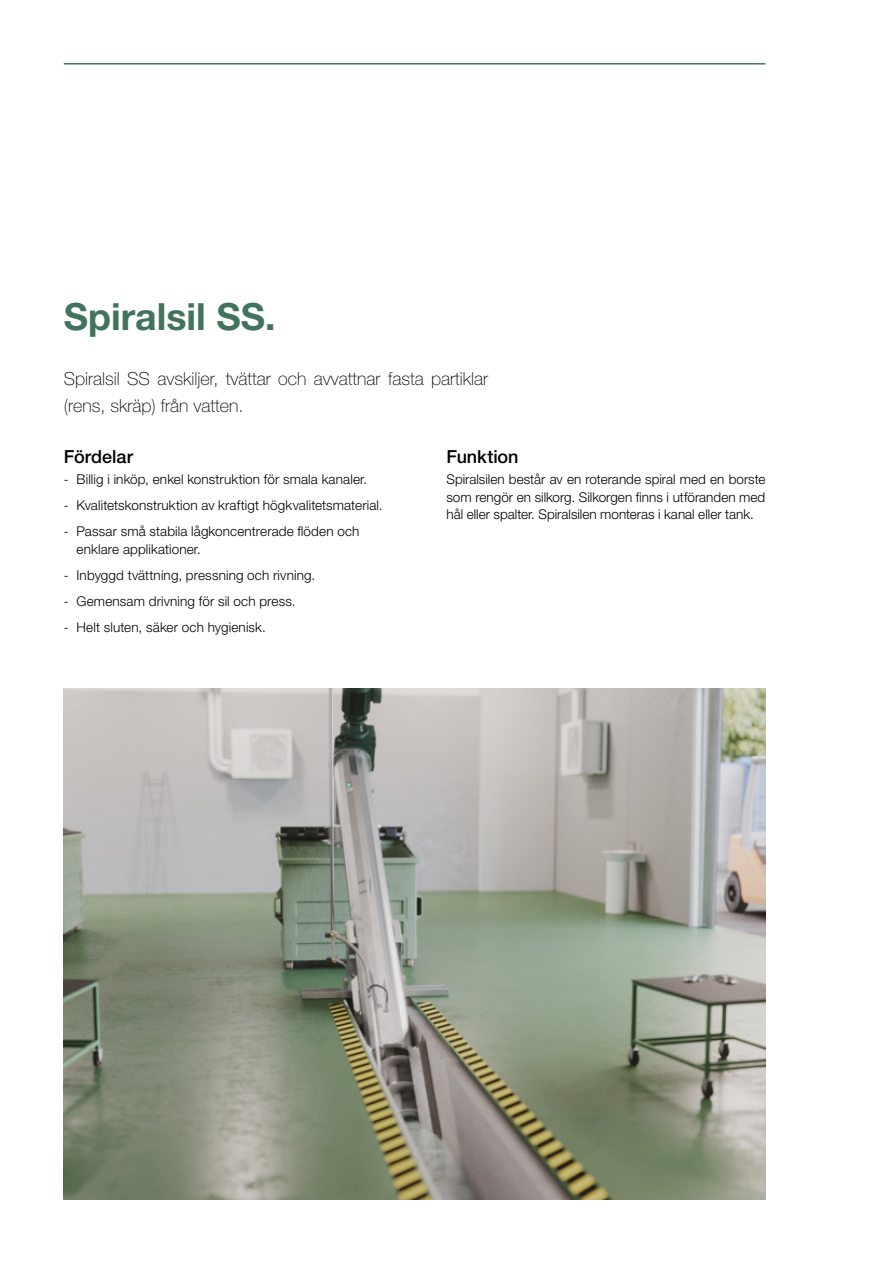
<style>
.page{position:relative;width:893px;height:1263px;background:#fff}
.page>*{position:absolute;margin:0;border:0;box-sizing:border-box;transform-origin:0 0}
.t1{font:700 37.5px "Helvetica Neue LT Std";color:#42745d}
.t2{font:100 18px/27px "Helvetica Neue LT Std";color:#000}
.t3{font:500 18px "Helvetica Neue LT Std";color:#000}
.t4{font:300 13.5px/17.5px "Helvetica Neue LT Std";letter-spacing:.01em;color:#000}
</style>
<div class="page">
<img style="left:64px;top:689px;width:701px;height:510px">
<hr style="left:64px;top:63px;width:701px;height:2px;background:#42745d">
<h1 class="t1" style="left:64px;top:293px;width:213px">Spiralsil SS.</h1>
<h2 class="t2" style="left:64px;top:365px;width:426px">Spiralsil SS avskiljer, tvättar och avvattnar fasta partiklar (rens, skräp) från vatten.</h2>
<h2 class="t3" style="left:64px;top:445px;width:71px">Fördelar</h2>
<p class="t4" style="left:64px;top:470px;width:305px">- Billig i inköp, enkel konstruktion för smala kanaler.</p>
<p class="t4" style="left:64px;top:496px;width:320px">- Kvalitetskonstruktion av kraftigt högkvalitetsmaterial.</p>
<p class="t4" style="left:77px;top:523px;width:284px;text-indent:-13px">- Passar små stabila lågkoncentrerade flöden och enklare applikationer.</p>
<p class="t4" style="left:64px;top:566px;width:253px">- Inbyggd tvättning, pressning och rivning.</p>
<p class="t4" style="left:64px;top:592px;width:233px">- Gemensam drivning för sil och press.</p>
<p class="t4" style="left:64px;top:618px;width:203px">- Helt sluten, säker och hygienisk.</p>
<h2 class="t3" style="left:446px;top:445px;width:74px">Funktion</h2>
<p class="t4" style="left:446px;top:470px;width:320px;text-align:justify">Spiralsilen består av en roterande spiral med en borste som rengör en silkorg. Silkorgen finns i utföranden med hål eller spalter. Spiralsilen monteras i kanal eller tank.</p>
</div>
